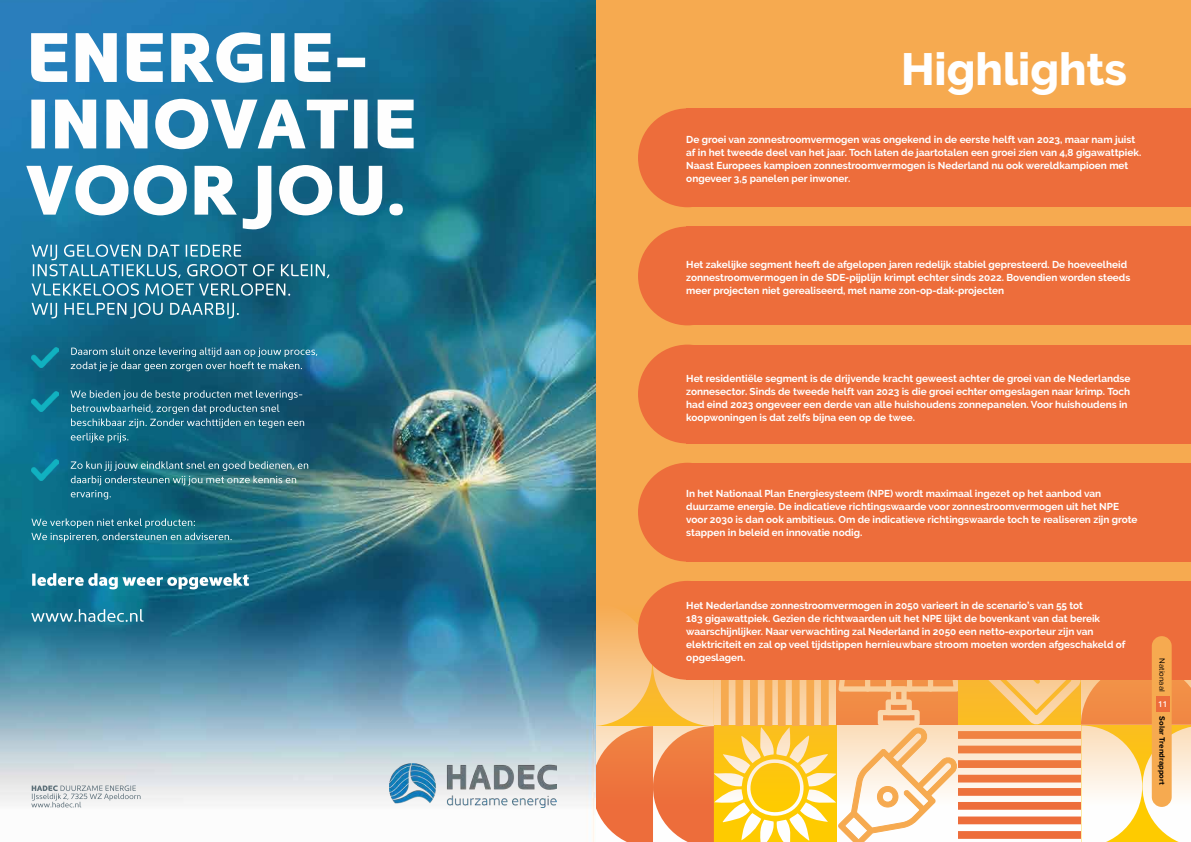
<style>
.page{position:relative;width:1191px;height:842px;background:#fff}
.page>*{position:absolute;margin:0;border:0;box-sizing:border-box;transform-origin:0 0}
.t1{font:800 45px "Raleway";color:#fff}
.t2{font:700 10px/13px "Raleway";color:#fff}
.t3{font:700 8px "Proxima Nova";color:#000}
.t4{font:8px "Proxima Nova";color:#000}
.t5{font:600 8px "Open Sans";color:#fff}
</style>
<div class="page">
<div style="left:595px;top:0;width:596px;height:842px;background:#f6aa50"></div>
<svg style="left:596px;top:602px;width:595px;height:240px;background:#f7bf7d"></svg>
<div style="left:686px;top:108px;width:505px;height:99px;background:#ed6d3b"></div>
<div style="left:686px;top:226px;width:505px;height:99px;background:#ed6d3b"></div>
<div style="left:686px;top:345px;width:505px;height:98px;background:#ed6d3b"></div>
<div style="left:686px;top:463px;width:505px;height:99px;background:#ed6d3b"></div>
<div style="left:686px;top:581px;width:505px;height:99px;background:#ed6d3b"></div>
<div style="left:638px;top:108px;width:99px;height:99px;background:#ed6d3b;border-radius:50%"></div>
<div style="left:638px;top:226px;width:99px;height:99px;background:#ed6d3b;border-radius:50%"></div>
<div style="left:638px;top:345px;width:99px;height:98px;background:#ed6d3b;border-radius:50%"></div>
<div style="left:638px;top:463px;width:99px;height:99px;background:#ed6d3b;border-radius:50%"></div>
<div style="left:1151px;top:636px;width:20px;height:171px;background:#f6aa50;border-radius:10px"></div>
<div style="left:638px;top:581px;width:99px;height:99px;background:#ed6d3b;border-radius:50%"></div>
<div style="left:1156px;top:696px;width:13px;height:15px;background:#ed6d3b"></div>
<img style="left:0;top:0;width:595px;height:842px">
<img style="left:389px;top:763px;width:167px;height:44px">
<svg style="left:31px;top:785px;width:110px;height:22px"></svg>
<svg style="left:31px;top:573px;width:218px;height:49px;background:#32819a"></svg>
<svg style="left:31px;top:347px;width:286px;height:195px;background:#246f85"></svg>
<img style="left:31px;top:391px;width:28px;height:21px">
<img style="left:31px;top:460px;width:28px;height:20px">
<img style="left:31px;top:347px;width:28px;height:21px">
<svg style="left:32px;top:244px;width:298px;height:75px;background:#337e99"></svg>
<svg style="left:26px;top:32px;width:387px;height:197px"></svg>
<h1 class="t1" style="left:901px;top:43px;width:227px">Highlights</h1>
<p class="t2" style="left:686px;top:133px;width:456px">De groei van zonnestroomvermogen was ongekend in de eerste helft van 2023, maar nam juist af in het tweede deel van het jaar. Toch laten de jaartotalen een groei zien van 4,8 gigawattpiek.<br>Naast Europees kampioen zonnestroomvermogen is Nederland nu ook wereldkampioen met ongeveer 3,5 panelen per inwoner.</p>
<p class="t2" style="left:686px;top:258px;width:445px">Het zakelijke segment heeft de afgelopen jaren redelijk stabiel gepresteerd. De hoeveelheid zonnestroomvermogen in de SDE-pijplijn krimpt echter sinds 2022. Bovendien worden steeds meer projecten niet gerealiseerd, met name zon-op-dak-projecten</p>
<p class="t2" style="left:686px;top:372px;width:446px">Het residentiële segment is de drijvende kracht geweest achter de groei van de Nederlandse zonnesector. Sinds de tweede helft van 2023 is die groei echter omgeslagen naar krimp. Toch had eind 2023 ongeveer een derde van alle huishoudens zonnepanelen. Voor huishoudens in koopwoningen is dat zelfs bijna een op de twee.</p>
<p class="t2" style="left:686px;top:487px;width:453px">In het Nationaal Plan Energiesysteem (NPE) wordt maximaal ingezet op het aanbod van duurzame energie. De indicatieve richtingswaarde voor zonnestroomvermogen uit het NPE voor 2030 is dan ook ambitieus. Om de indicatieve richtingswaarde toch te realiseren zijn grote stappen in beleid en innovatie nodig.</p>
<p class="t2" style="left:686px;top:599px;width:441px">Het Nederlandse zonnestroomvermogen in 2050 varieert in de scenario’s van 55 tot<br>183 gigawattpiek. Gezien de richtwaarden uit het NPE lijkt de bovenkant van dat bereik waarschijnlijker. Naar verwachting zal Nederland in 2050 een netto-exporteur zijn van elektriciteit en zal op veel tijdstippen hernieuwbare stroom moeten worden afgeschakeld of opgeslagen.</p>
<p class="t4" style="left:1168px;top:658px;width:35px;rotate:90deg">Nationaal</p>
<p class="t3" style="left:1168px;top:716px;width:70px;rotate:90deg">Solar Trendrapport</p>
<p class="t5" style="left:1158px;top:698px;width:11px">11</p>
</div>
